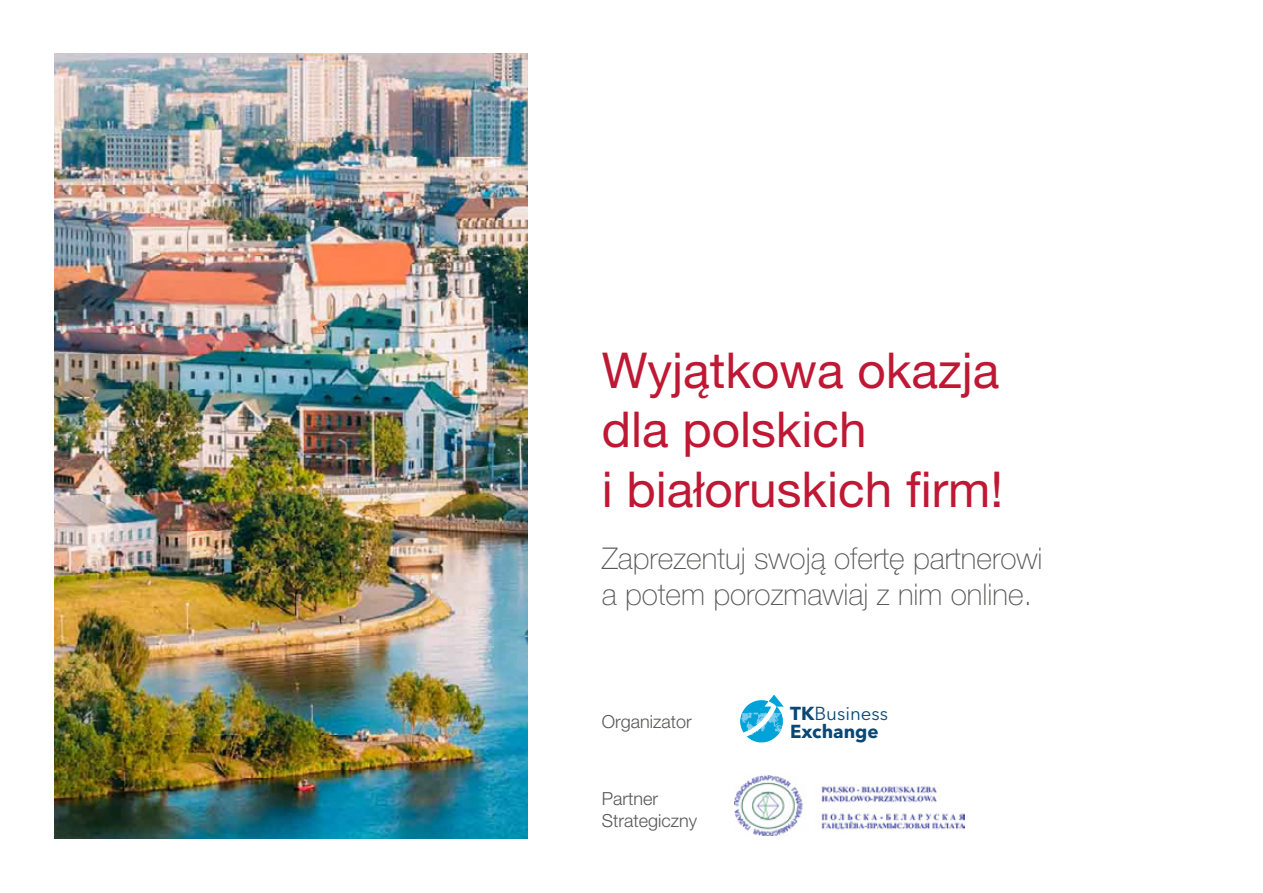
<style>
.page{position:relative;width:1263px;height:893px;background:#fff}
.page>*{position:absolute;margin:0;border:0;box-sizing:border-box;transform-origin:0 0}
.t1{font:49.5px/59.4px "Helvetica Neue LT Pro";color:#bf1834}
.t2{font:100 30px/36px "Helvetica Neue LT Pro";color:#575756}
.t3{font:700 18.6px/17.5px "Avenir Next LT Pro";color:#094774}
.t4{font:300 18px/21.6px "Helvetica Neue LT Pro";color:#575756}
.s1{font-weight:400}
</style>
<div class="page">
<img style="left:54px;top:53px;width:473px;height:785px">
<svg style="left:742px;top:695px;width:42px;height:48px"></svg>
<img style="left:740px;top:713px;width:43px;height:22px">
<img style="left:734px;top:775px;width:231px;height:60px">
<h1 class="t1" style="left:602px;top:340px;width:403px">Wyjątkowa okazja dla polskich<br>i białoruskich firm!</h1>
<p class="t2" style="left:602px;top:540px;width:442px">Zaprezentuj swoją ofertę partnerowi a potem porozmawiaj z nim online.</p>
<p class="t4" style="left:602px;top:710px;width:92px">Organizator</p>
<p class="t4" style="left:602px;top:788px;width:97px">Partner<br>Strategiczny</p>
<p class="t3" style="left:790px;top:705px;width:99px">TK<span class="s1">Business<br></span>Exchange</p>
</div>
